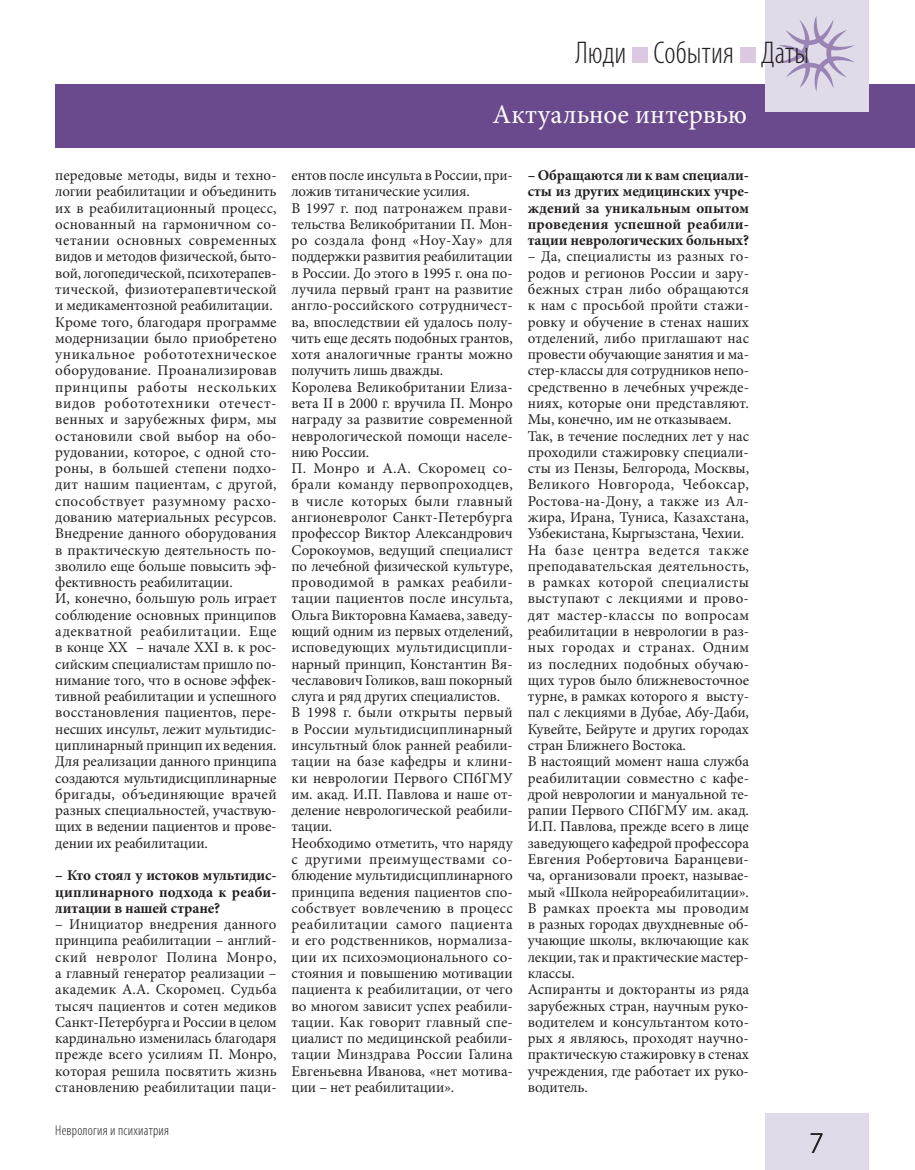
<style>
.page{position:relative;width:915px;height:1170px;background:#fff}
.page>*{position:absolute;margin:0;border:0;box-sizing:border-box;transform-origin:0 0}
.t1{font:300 condensed 31.5px "Myriad Pro";letter-spacing:.005em;color:#231f20}
.t2{font:300 30px "Myriad Pro";color:#231f20}
.t3{font:27px "Minion Pro";letter-spacing:.005em;color:#fff}
.t4{font:15px/16.4px "Minion Pro";color:#231f20}
.t5{font:700 15px/16.2px "Minion Pro";letter-spacing:.005em;color:#231f20;text-align:justify}
.t6{font:300 condensed 14.25px "Myriad Pro";letter-spacing:.015em;color:#231f20}
</style>
<div class="page">
<div style="left:55px;top:84px;width:859px;height:63px;background:#6b498d"></div>
<div style="left:764px;top:1113px;width:103px;height:56px;background:#e0dae9"></div>
<div style="left:764px;top:0;width:103px;height:111px;background:#e0dae9"></div>
<svg style="left:779px;top:16px;width:75px;height:76px"></svg>
<div style="left:631px;top:47px;width:16px;height:16px;background:#ddc8e1"></div>
<div style="left:739px;top:47px;width:16px;height:16px;background:#ddc8e1"></div>
<h1 class="t1" style="left:575px;top:34px;width:235px">Люди События Даты</h1>
<h3 class="t3" style="left:492px;top:96px;width:256px">Актуальное интервью</h3>
<p class="t4" style="left:55px;top:167px;width:223px">передовые методы, виды и техно&shy;логии реабилитации и объединить их в реабилитационный процесс, основанный на гармоничном со&shy;четании основных современных видов и методов физической, быто&shy;вой, логопедической, психотерапев&shy;тической, физиотерапевтической и медикаментозной реабилитации.<br>Кроме того, благодаря программе модернизации было приобретено уникальное робототехническое оборудование. Проанализировав принципы работы нескольких видов робототехники отечест&shy;венных и зарубежных фирм, мы остановили свой выбор на обо&shy;рудовании, которое, с одной сто&shy;роны, в большей степени подхо&shy;дит нашим пациентам, с другой, способствует разумному расхо&shy;дованию материальных ресурсов.<br>Внедрение данного оборудования в практическую деятельность по&shy;зволило еще больше повысить эф&shy;фективность реабилитации.<br>И, конечно, большую роль играет соблюдение основных принципов адекватной реабилитации. Еще в конце ХХ – начале XXI в. к рос&shy;сийским специалистам пришло по&shy;нимание того, что в основе эффек&shy;тивной реабилитации и успешного восстановления пациентов, пере&shy;несших инсульт, лежит мультидис&shy;циплинарный принцип их ведения.<br>Для реализации данного принципа создаются мультидисциплинарные бригады, объединяющие врачей разных специальностей, участвую&shy;щих в ведении пациентов и прове&shy;дении их реабилитации.</p>
<p class="t5" style="left:55px;top:867px;width:223px">– Кто стоял у истоков мультидис&shy;циплинарного подхода к реаби&shy;литации в нашей стране?</p>
<p class="t4" style="left:55px;top:916px;width:223px;text-align:justify">– Инициатор внедрения данного принципа реабилитации – англий&shy;ский невролог Полина Монро, а главный генератор реализации – академик А.А. Скоромец. Судьба тысяч пациентов и сотен медиков Санкт-Петербурга и России в целом кардинально изменилась благодаря прежде всего усилиям П. Монро, которая решила посвятить жизнь становлению реабилитации паци-</p>
<p class="t6" style="left:55px;top:1121px;width:115px">Неврология и психиатрия</p>
<p class="t4" style="left:291px;top:167px;width:223px">ентов после инсульта в России, при&shy;ложив титанические усилия.<br>В 1997 г. под патронажем прави&shy;тельства Великобритании П. Мон&shy;ро создала фонд «Ноу-Хау» для поддержки развития реабилитации в России. До этого в 1995 г. она по&shy;лучила первый грант на развитие англо-российского сотрудничест&shy;ва, впоследствии ей удалось полу&shy;чить еще десять подобных грантов, хотя аналогичные гранты можно получить лишь дважды.<br>Королева Великобритании Елиза&shy;вета II в 2000 г. вручила П. Монро награду за развитие современной неврологической помощи населе&shy;нию России.<br>П. Монро и А.А. Скоромец со&shy;брали команду первопроходцев, в числе которых были главный ангионевролог Санкт-Петербурга профессор Виктор Александрович<br>Сорокоумов, ведущий специалист по лечебной физической культуре, проводимой в рамках реабили&shy;тации пациентов после инсульта,<br>Ольга Викторовна Камаева, заведу&shy;ющий одним из первых отделений, исповедующих мультидисципли&shy;нарный принцип, Константин Вя&shy;чеславович Голиков, ваш покорный слуга и ряд других специалистов.<br>В 1998 г. были открыты первый в России мультидисциплинарный инсультный блок ранней реабили&shy;тации на базе кафедры и клини&shy;ки неврологии Первого СПбГМУ им. акад. И.П. Павлова и наше от&shy;деление неврологической реабили&shy;тации.<br>Необходимо отметить, что наряду с другими преимуществами со&shy;блюдение мультидисциплинарного принципа ведения пациентов спо&shy;собствует вовлечению в процесс реабилитации самого пациента и его родственников, нормализа&shy;ции их психоэмоционального со&shy;стояния и повышению мотивации пациента к реабилитации, от чего во многом зависит успех реабили&shy;тации. Как говорит главный спе&shy;циалист по медицинской реабили&shy;тации Минздрава России Галина<br>Евгеньевна Иванова, «нет мотива&shy;ции – нет реабилитации».</p>
<p class="t5" style="left:527px;top:167px;width:223px">– Обращаются ли к вам специали&shy;сты из других медицинских учре&shy;ждений за уникальным опытом проведения успешной реабили&shy;тации неврологических больных?</p>
<p class="t4" style="left:527px;top:248px;width:223px">– Да, специалисты из разных го&shy;родов и регионов России и зару&shy;бежных стран либо обращаются к нам с просьбой пройти стажи&shy;ровку и обучение в стенах наших отделений, либо приглашают нас провести обучающие занятия и ма&shy;стер-классы для сотрудников непо&shy;средственно в лечебных учрежде&shy;ниях, которые они представляют.<br>Мы, конечно, им не отказываем.<br>Так, в течение последних лет у нас проходили стажировку специали&shy;сты из Пензы, Белгорода, Москвы,<br>Великого Новгорода, Чебоксар,<br>Ростова-на-Дону, а также из Ал&shy;жира, Ирана, Туниса, Казахстана,<br>Узбекистана, Кыргызстана, Чехии.<br>На базе центра ведется также преподавательская деятельность, в рамках которой специалисты выступают с лекциями и прово&shy;дят мастер-классы по вопросам реабилитации в неврологии в раз&shy;ных городах и странах. Одним из последних подобных обучаю&shy;щих туров было ближневосточное турне, в рамках которого я высту&shy;пал с лекциями в Дубае, Абу-Даби,<br>Кувейте, Бейруте и других городах стран Ближнего Востока.<br>В настоящий момент наша служба реабилитации совместно с кафе&shy;дрой неврологии и мануальной те&shy;рапии Первого СПбГМУ им. акад.<br>И.П. Павлова, прежде всего в лице заведующего кафедрой профессора<br>Евгения Робертовича Баранцеви&shy;ча, организовали проект, называе&shy;мый «Школа нейрореабилитации».<br>В рамках проекта мы проводим в разных городах двухдневные об&shy;учающие школы, включающие как лекции, так и практические мастер&shy;классы.<br>Аспиранты и докторанты из ряда зарубежных стран, научным руко&shy;водителем и консультантом кото&shy;рых я являюсь, проходят научно&shy;практическую стажировку в стенах учреждения, где работает их руко&shy;водитель.</p>
<h2 class="t2" style="left:808px;top:1125px;width:16px">7</h2>
</div>
